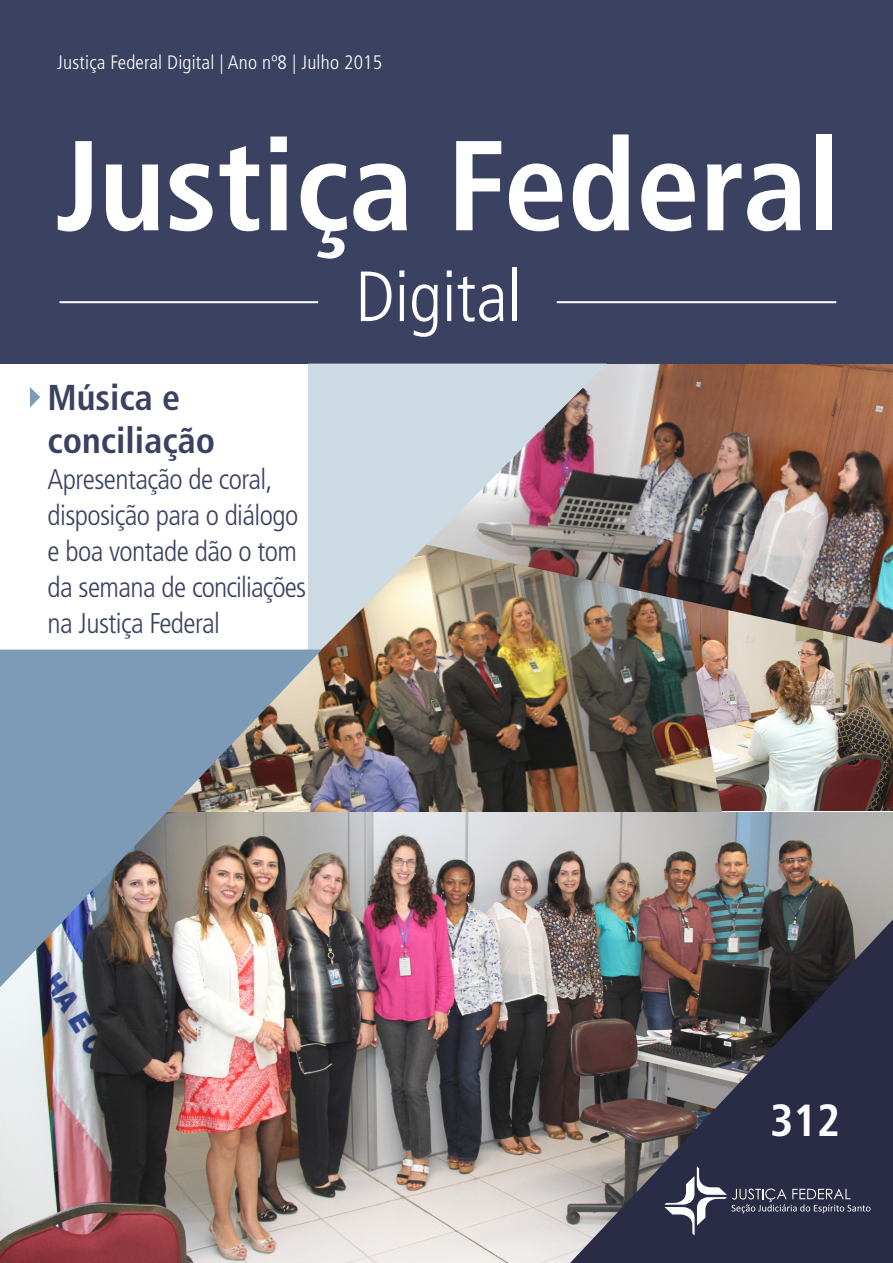
<style>
.page{position:relative;width:893px;height:1263px;background:#fff}
.page>*{position:absolute;margin:0;border:0;box-sizing:border-box;transform-origin:0 0}
.t1{font:condensed 127.65px "Frutiger 67 Bold";color:#fff}
.t2{font:condensed 70.95px "Frutiger 47 Light";color:#fff}
.t3{font:condensed 45px "Frutiger 67 Bold";color:#fff}
.t4{font:condensed 36px "Frutiger 67 Bold";color:#3b4161}
.t5{font:condensed 28.5px/36px "Frutiger 47 Light";letter-spacing:-.02em;color:#3b4161}
.t6{font:condensed 19.5px "Frutiger 47 Light";letter-spacing:.01em;color:#fff}
</style>
<div class="page">
<img style="left:742px;top:646px;width:151px;height:164px">
<img style="left:322px;top:646px;width:420px;height:166px">
<img style="left:607px;top:364px;width:286px;height:282px">
<img style="left:0;top:812px;width:893px;height:451px">
<div style="left:0;top:0;width:893px;height:364px;background:#3b4161"></div>
<hr style="left:59px;top:301px;width:259px;height:2px;background:#fff">
<hr style="left:557px;top:301px;width:279px;height:2px;background:#fff">
<img style="left:308px;top:364px;width:299px;height:299px">
<img style="left:0;top:649px;width:322px;height:338px">
<img style="left:570px;top:919px;width:323px;height:344px">
<svg style="left:30px;top:387px;width:10px;height:20px"></svg>
<svg style="left:664px;top:1166px;width:206px;height:69px;background:#414359"></svg>
<p class="t6" style="left:57px;top:51px;width:326px">Justiça Federal Digital | Ano nº8 | Julho 2015</p>
<p class="t1" style="left:55px;top:110px;width:787px">Justiça Federal</p>
<p class="t2" style="left:355px;top:256px;width:168px">Digital</p>
<p class="t4" style="left:48px;top:376px;width:134px">Música e</p>
<p class="t4" style="left:48px;top:419px;width:169px">conciliação</p>
<p class="t5" style="left:48px;top:462px;width:260px">Apresentação de coral, disposição para o diálogo e boa vontade dão o tom da semana de conciliações na Justiça Federal</p>
<p class="t3" style="left:770px;top:1094px;width:72px">312</p>
</div>
